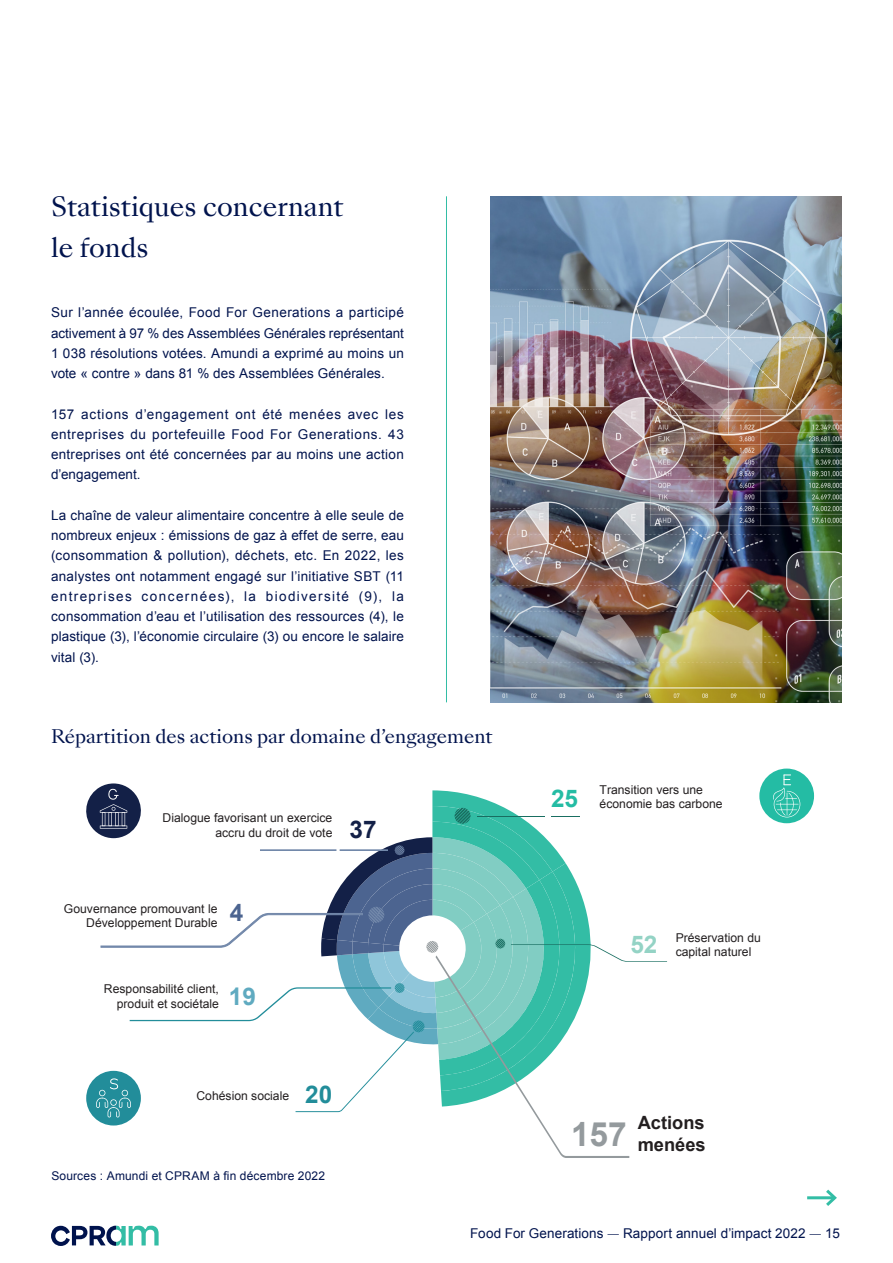
<style>
.page{position:relative;width:893px;height:1263px;background:#fff}
.page>*{position:absolute;margin:0;border:0;box-sizing:border-box;transform-origin:0 0}
.Sous_titre{font:25.5px "Sang Bleu Kingdom";color:#00134d}
.t1{font:700 24.3px "Arial";color:#132047}
.t2{font:700 24.3px "Arial";color:#24bca4}
.t3{font:700 24.3px "Arial";color:#94d3c5}
.t4{font:700 24.3px "Arial";color:#228d9a}
.t5{font:700 24.3px "Arial";color:#5faac0}
.t6{font:700 24.3px "Arial";color:#4c6490}
.t7{font:700 18.3px/21.9px "Arial";color:#231f20;text-align:right}
.Titre_serif{font:18px "Sang Bleu Kingdom";color:#00134d}
.Texte___9_pts{font:13.5px/20.2px "Arial";letter-spacing:.01em;color:#00134d;text-align:justify}
.t8{font:12.15px/14.5px "Arial";color:#231f20;text-align:right}
.Texte___9_pts-2{font:12px "Arial";letter-spacing:.01em;color:#00134d}
.s1{font-family:"Sang Bleu Kingdom"}
</style>
<div class="page">
<svg style="left:51px;top:1226px;width:108px;height:20px"></svg>
<svg style="left:759px;top:768px;width:56px;height:56px"></svg>
<svg style="left:86px;top:783px;width:581px;height:375px"></svg>
<hr style="left:807px;top:1196px;width:28px;height:3px;background:#33bda5">
<svg style="left:823px;top:1189px;width:14px;height:17px"></svg>
<img style="left:490px;top:196px;width:352px;height:506px">
<hr style="left:446px;top:196px;width:1px;height:506px;background:#33bda5">
<p class="Sous_titre" style="left:51px;top:189px;width:294px">Statistiques concernant</p>
<p class="Sous_titre" style="left:51px;top:229px;width:99px">le fonds</p>
<p class="Texte___9_pts" style="left:51px;top:303px;width:354px">Sur l’année écoulée, Food For Generations a participé activement à 97 % des Assemblées Générales représentant 1 038 résolutions votées. Amundi a exprimé au moins un vote « contre » dans 81 % des Assemblées Générales.</p>
<p class="Texte___9_pts" style="left:51px;top:404px;width:354px">157 actions d’engagement ont été menées avec les entreprises du portefeuille Food For Generations. 43 entreprises ont été concernées par au moins une action d’engagement.</p>
<p class="Texte___9_pts" style="left:51px;top:505px;width:354px">La chaîne de valeur alimentaire concentre à elle seule de nombreux enjeux : émissions de gaz à effet de serre, eau (consommation &amp; pollution), déchets, etc. En 2022, les analystes ont notamment engagé sur l’initiative SBT (11 entreprises concernées), la biodiversité (9), la consommation d’eau et l’utilisation des ressources (4), le plastique (3), l’économie circulaire (3) ou encore le salaire vital (3).</p>
<p class="Titre_serif" style="left:51px;top:724px;width:443px">Répartition des actions par domaine d’engagement</p>
<p class="t8" style="left:163px;top:811px;width:171px">Dialogue favorisant un exercice accru du droit de vote</p>
<p class="t1" style="left:350px;top:813px;width:29px">37</p>
<p class="t8" style="left:64px;top:901px;width:155px">Gouvernance promouvant le<br>Développement Durable</p>
<p class="t6" style="left:230px;top:896px;width:15px">4</p>
<p class="t8" style="left:104px;top:982px;width:116px">Responsabilité client, produit et sociétale</p>
<p class="t5" style="left:229px;top:980px;width:29px">19</p>
<p class="t8" style="left:197px;top:1089px;width:94px">Cohésion sociale</p>
<p class="t4" style="left:305px;top:1078px;width:29px">20</p>
<p class="Texte___9_pts-2" style="left:51px;top:1168px;width:275px">Sources : Amundi et CPRAM à fin décembre 2022</p>
<p class="t2" style="left:551px;top:783px;width:29px">25</p>
<p class="t8" style="left:600px;top:782px;width:125px;text-align:left">Transition vers une économie bas carbone</p>
<p class="t3" style="left:630px;top:928px;width:29px">52</p>
<p class="t8" style="left:676px;top:930px;width:87px;text-align:left">Préservation du capital naturel</p>
<p class="t7" style="left:571px;top:1112px;width:136px">Actions<br><sup>157</sup> menées</p>
<p class="Texte___9_pts" style="left:470px;top:1223px;width:371px">Food For Generations <span class="s1">—</span> Rapport annuel d’impact 2022 <span class="s1">—</span> 15</p>
</div>
